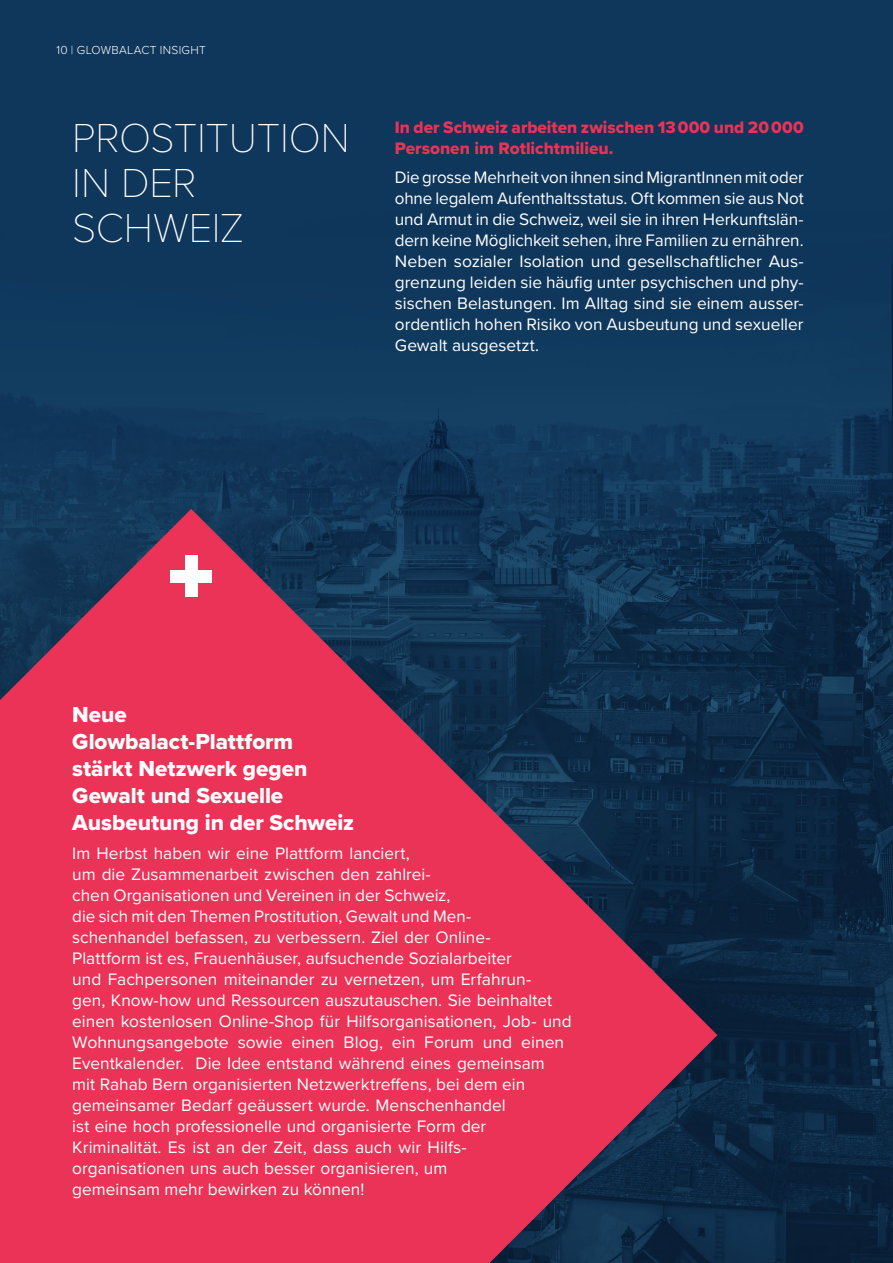
<style>
.page{position:relative;width:893px;height:1263px;background:#fff}
.page>*{position:absolute;margin:0;border:0;box-sizing:border-box;transform-origin:0 0}
.t1{font:100 42px/45px "Proxima Nova T";letter-spacing:-.005em;color:#fff}
.t2{font:22.5px/27px "Proxima Nova Extrabld";color:#fff}
.t3{font:17.25px/21px "Proxima Nova";color:#fff;text-align:justify}
.t4{font:17.25px/21px "Proxima Nova Extrabld";color:#ea3356}
.t5{font:300 12px "Proxima Nova";letter-spacing:.025em;color:#fff}
</style>
<div class="page">
<img style="left:0;top:0;width:893px;height:1263px">
<svg style="left:0;top:509px;width:717px;height:754px;background:#a03253"></svg>
<div style="left:185px;top:555px;width:13px;height:42px;background:#fff"></div>
<div style="left:170px;top:570px;width:42px;height:13px;background:#fff"></div>
<p class="t5" style="left:56px;top:41px;width:151px">10 | GLOWBALACT INSIGHT</p>
<h1 class="t1" style="left:72px;top:113px;width:279px">PROSTITUTION<br>IN DER<br>SCHWEIZ</h1>
<p class="t4" style="left:395px;top:116px;width:410px">In der Schweiz arbeiten zwischen 13 000 und 20 000<br>Personen im Rotlichtmilieu.</p>
<p class="t3" style="left:395px;top:166px;width:410px">Die grosse Mehrheit von ihnen sind MigrantInnen mit oder ohne legalem Aufenthaltsstatus. Oft kommen sie aus Not und Armut in die Schweiz, weil sie in ihren Herkunftslän&shy;dern keine Möglichkeit sehen, ihre Familien zu ernähren.<br>Neben sozialer Isolation und gesellschaftlicher Aus&shy;grenzung leiden sie häufig unter psychischen und phy&shy;sischen Belastungen. Im Alltag sind sie einem ausser&shy;ordentlich hohen Risiko von Ausbeutung und sexueller Gewalt ausgesetzt.</p>
<h2 class="t2" style="left:72px;top:700px;width:283px">Neue<br>Glowbalact-Plattform stärkt Netzwerk gegen<br>Gewalt und Sexuelle<br>Ausbeutung in der Schweiz</h2>
<p class="t3" style="left:72px;top:842px;width:501px;text-align:left">Im Herbst haben wir eine Plattform lanciert,<br>um die Zusammenarbeit zwischen den zahlrei-<br>chen Organisationen und Vereinen in der Schweiz,<br>die sich mit den Themen Prostitution, Gewalt und Men&shy;schenhandel befassen, zu verbessern. Ziel der Online-<br>Plattform ist es, Frauenhäuser, aufsuchende Sozialarbeiter<br>und Fachpersonen miteinander zu vernetzen, um Erfahrun-<br>gen, Know-how und Ressourcen auszutauschen. Sie beinhaltet einen kostenlosen Online-Shop für Hilfsorganisationen, Job- und Wohnungsangebote sowie einen Blog, ein Forum und einen Eventkalender. Die Idee entstand während eines gemeinsam mit Rahab Bern organisierten Netzwerktreffens, bei dem ein gemeinsamer Bedarf geäussert wurde. Menschenhandel<br>ist eine hoch professionelle und organisierte Form der Kriminalität. Es ist an der Zeit, dass auch wir Hilfs&shy;organisationen uns auch besser organisieren, um<br>gemeinsam mehr bewirken zu können!</p>
</div>
